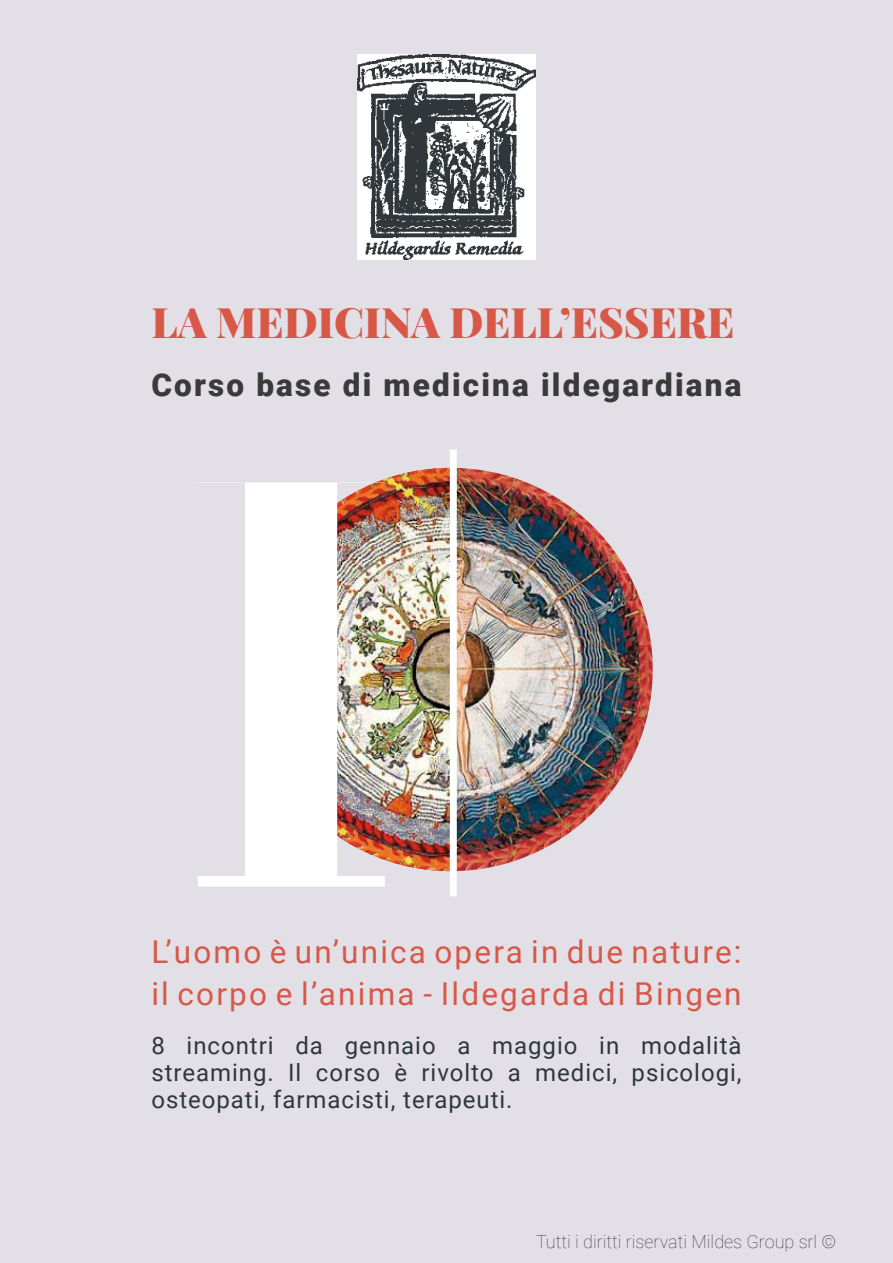
<style>
.page{position:relative;width:893px;height:1263px;background:#e2e0e6}
.page>*{position:absolute;margin:0;border:0;box-sizing:border-box;transform-origin:0 0}
.t1{font:900 42px "Playfair Display";color:#d85848}
.t2{font:31.5px/42px "Roboto";letter-spacing:.07em;color:#d85848}
.t3{font:900 31.5px "Roboto";letter-spacing:.07em;color:#3a3a3a}
.t4{font:24px/27px "Roboto";letter-spacing:.04em;color:#2f3739;text-align:justify}
.t5{font:100 18px "Roboto";color:#383a3b}
</style>
<div class="page">
<img style="left:358px;top:54px;width:177px;height:205px">
<img style="left:249px;top:468px;width:404px;height:403px;border-radius:202px">
<img style="left:249px;top:468px;width:201px;height:403px">
<div style="left:450px;top:450px;width:7px;height:446px;background:#fff"></div>
<img style="left:198px;top:483px;width:187px;height:403px">
<h1 class="t1" style="left:151px;top:303px;width:585px">LA MEDICINA DELL’ESSERE</h1>
<h2 class="t3" style="left:151px;top:372px;width:592px">Corso base di medicina ildegardiana</h2>
<h2 class="t2" style="left:151px;top:934px;width:592px">L’uomo è un’unica opera in due nature: il corpo e l’anima - Ildegarda di Bingen</h2>
<p class="t4" style="left:151px;top:1034px;width:592px">8 incontri da gennaio a maggio in modalità streaming. Il corso è rivolto a medici, psicologi, osteopati, farmacisti, terapeuti.</p>
<p class="t5" style="left:536px;top:1234px;width:302px">Tutti i diritti riservati Mildes Group srl ©</p>
</div>
